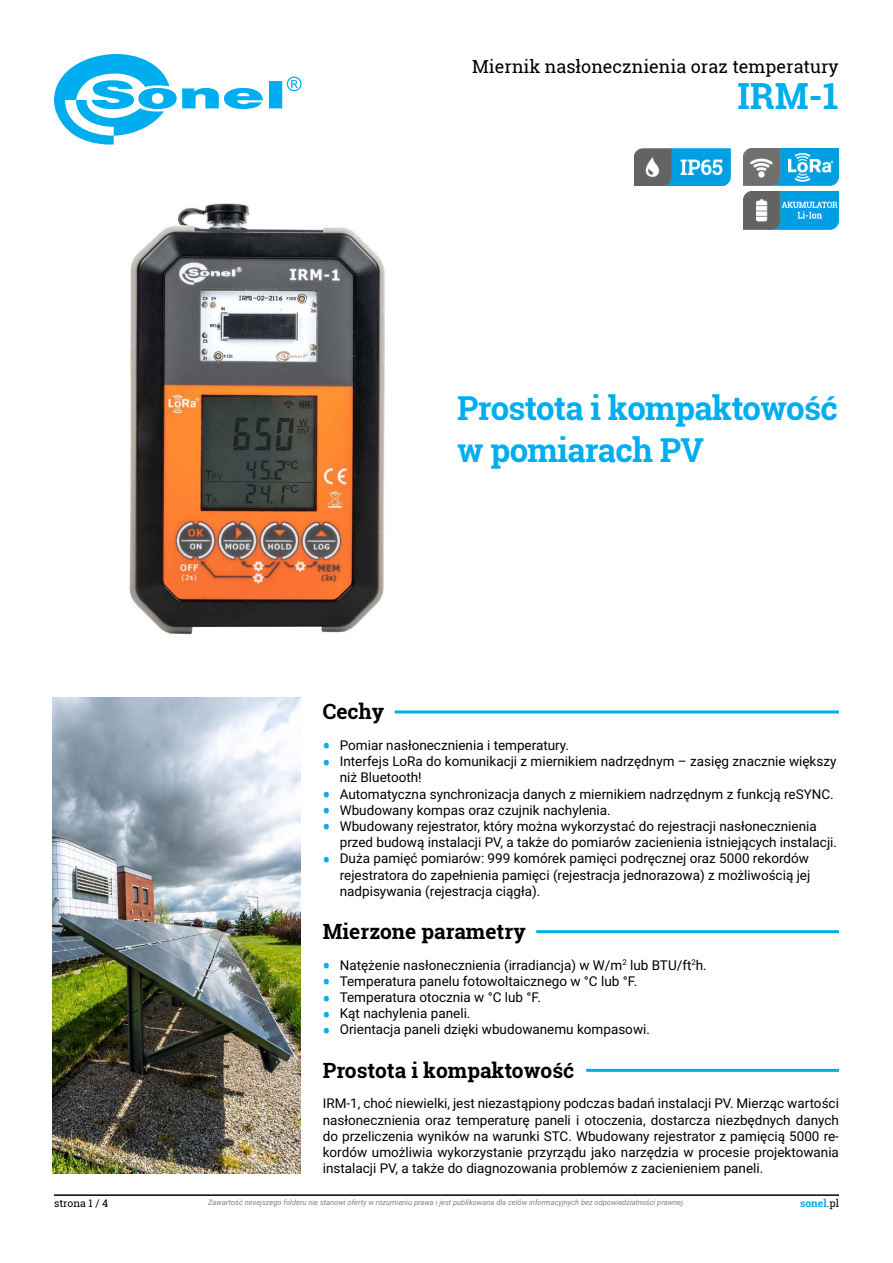
<style>
.page{position:relative;width:893px;height:1263px;background:#fff}
.page>*{position:absolute;margin:0;border:0;box-sizing:border-box;transform-origin:0 0}
.t1{font:700 36px "Roboto Slab";color:#00aeef}
.t2{font:700 33px/42px "Roboto Slab";letter-spacing:-.02em;color:#00aeef}
.t3{font:700 21px "Roboto Slab";color:#000}
.t4{font:18px "Roboto Slab";color:#000}
.t5{font:13.5px/16.2px "Roboto";color:#000}
.t6{font:10.5px "Roboto Slab";color:#000}
.t7{font:700 10.5px "Roboto Slab";color:#00aeef}
.t8{font:italic 7.5px "Roboto";color:#808285}
.s1{font-family:"Roboto Slab";font-weight:700;font-size:21px;color:#00aeef}
.s2{font-weight:400;color:#000}
</style>
<div class="page">
<hr style="left:54px;top:1194px;width:785px;height:2px;background:#000">
<svg style="left:54px;top:54px;width:247px;height:91px"></svg>
<img style="left:129px;top:203px;width:256px;height:432px">
<img style="left:743px;top:148px;width:96px;height:37px">
<img style="left:743px;top:192px;width:96px;height:37px">
<img style="left:634px;top:148px;width:96px;height:37px">
<hr style="left:395px;top:710px;width:444px;height:3px;background:#00aeef">
<hr style="left:586px;top:1069px;width:253px;height:3px;background:#00aeef">
<hr style="left:536px;top:930px;width:303px;height:3px;background:#00aeef">
<img style="left:53px;top:697px;width:247px;height:476px">
<h3 class="t4" style="left:472px;top:54px;width:368px">Miernik nasłonecznienia oraz temperatury</h3>
<h1 class="t1" style="left:737px;top:71px;width:103px">IRM-1</h1>
<h2 class="t2" style="left:457px;top:386px;width:382px">Prostota i kompaktowość w pomiarach PV</h2>
<h3 class="t3" style="left:323px;top:697px;width:63px">Cechy</h3>
<p class="t5" style="left:323px;top:736px;width:248px"><span class="s1">•</span> Pomiar nasłonecznienia i temperatury.</p>
<p class="t5" style="left:340px;top:753px;width:498px;text-indent:-17px"><span class="s1">•</span> Interfejs LoRa do komunikacji z miernikiem nadrzędnym – zasięg znacznie większy niż Bluetooth!</p>
<p class="t5" style="left:323px;top:785px;width:513px"><span class="s1">•</span> Automatyczna synchronizacja danych z miernikiem nadrzędnym z funkcją reSYNC.</p>
<p class="t5" style="left:323px;top:801px;width:290px"><span class="s1">•</span> Wbudowany kompas oraz czujnik nachylenia.</p>
<p class="t5" style="left:340px;top:817px;width:499px;text-indent:-17px"><span class="s1">•</span> Wbudowany rejestrator, który można wykorzystać do rejestracji nasłonecznienia przed budową instalacji PV, a także do pomiarów zacienienia istniejących instalacji.</p>
<p class="t5" style="left:340px;top:850px;width:472px;text-align:justify;text-indent:-17px"><span class="s1">•</span> Duża pamięć pomiarów: 999 komórek pamięci podręcznej oraz 5000 rekordów rejestratora do zapełnienia pamięci (rejestracja jednorazowa) z możliwością jej nadpisywania (rejestracja ciągła).</p>
<h3 class="t3" style="left:323px;top:917px;width:205px">Mierzone parametry</h3>
<p class="t5" style="left:323px;top:956px;width:386px"><span class="s1">•</span> Natężenie nasłonecznienia (irradiancja) w W/m<sup>2</sup> lub BTU/ft<sup>2</sup>h.</p>
<p class="t5" style="left:323px;top:972px;width:316px"><span class="s1">•</span> Temperatura panelu fotowoltaicznego w °C lub °F.</p>
<p class="t5" style="left:323px;top:989px;width:220px"><span class="s1">•</span> Temperatura otocznia w °C lub °F.</p>
<p class="t5" style="left:323px;top:1005px;width:149px"><span class="s1">•</span> Kąt nachylenia paneli.</p>
<p class="t5" style="left:323px;top:1021px;width:329px"><span class="s1">•</span> Orientacja paneli dzięki wbudowanemu kompasowi.</p>
<h3 class="t3" style="left:323px;top:1056px;width:253px">Prostota i kompaktowość</h3>
<p class="t5" style="left:323px;top:1095px;width:518px;text-align:justify">IRM-1, choć niewielki, jest niezastąpiony podczas badań instalacji PV. Mierząc wartości nasłonecznienia oraz temperaturę paneli i otoczenia, dostarcza niezbędnych danych do przeliczenia wyników na warunki STC. Wbudowany rejestrator z pamięcią 5000 re&shy;kordów umożliwia wykorzystanie przyrządu jako narzędzia w procesie projektowania instalacji PV, a także do diagnozowania problemów z zacienieniem paneli.</p>
<p class="t6" style="left:54px;top:1196px;width:56px">strona 1 / 4</p>
<p class="t8" style="left:208px;top:1197px;width:478px">Zawartość niniejszego folderu nie stanowi oferty w rozumieniu prawa i jest publikowana dla celów informacyjnych bez odpowiedzialności prawnej.</p>
<p class="t7" style="left:800px;top:1196px;width:40px">sonel<span class="s2">.pl</span></p>
</div>
